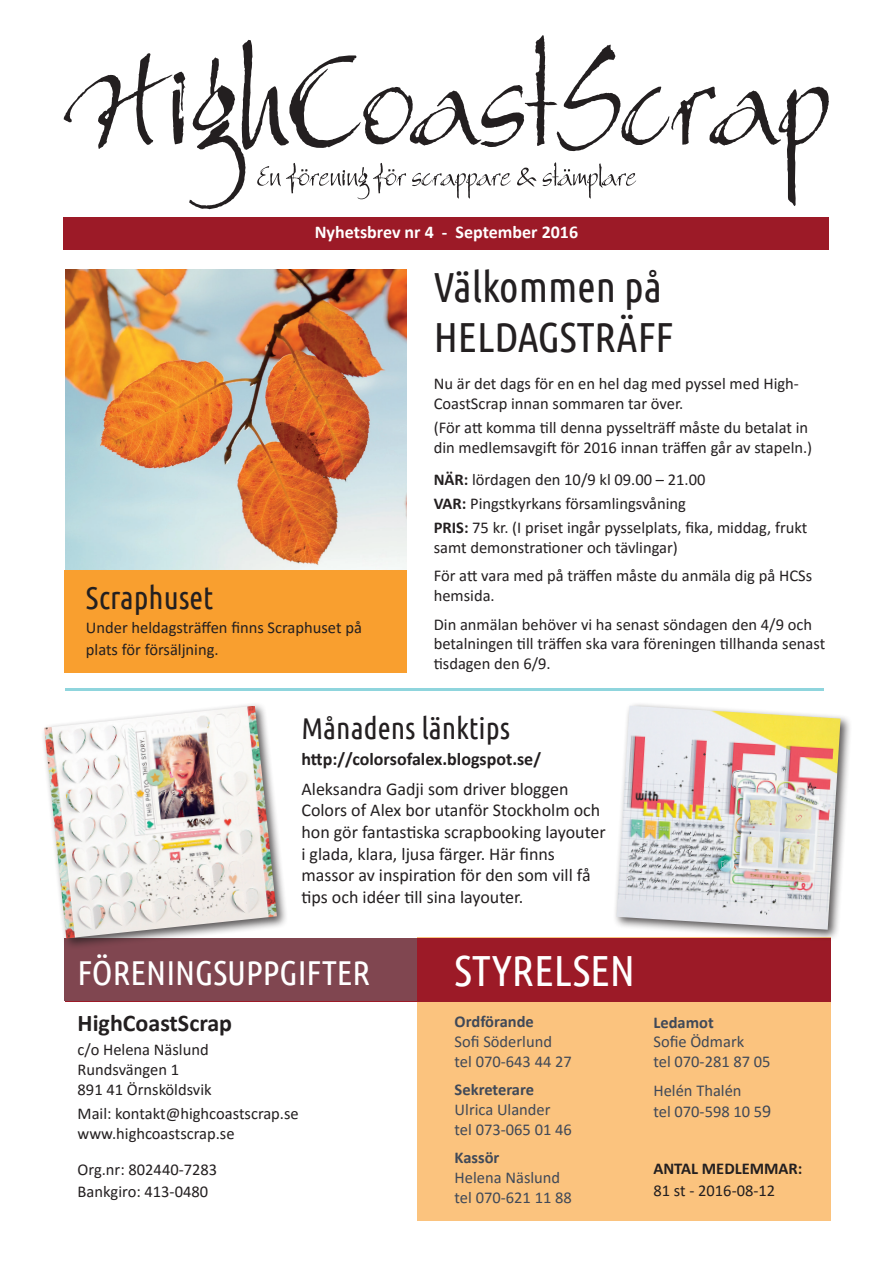
<style>
.page{position:relative;width:893px;height:1263px;background:#fff}
.page>*{position:absolute;margin:0;border:0;box-sizing:border-box;transform-origin:0 0}
.t1{font:43.5px "Ubuntu Condensed";color:#fff}
.t2{font:42px/50.4px "Ubuntu Condensed";color:#231f20}
.t3{font:34.5px "Ubuntu Condensed";color:#fff}
.t4{font:31.5px "Ubuntu Condensed";color:#231f20}
.t5{font:30px "Ubuntu Condensed";color:#231f20}
.t6{font:700 24px "Calibri";color:#231f20}
.t7{font:18px/21.6px "Calibri";color:#231f20}
.t8{font:700 18px "Calibri";color:#231f20}
.t9{font:700 18px "Calibri";color:#fff}
.t10{font:16.5px/19.8px "Calibri";color:#231f20}
.t11{font:16.5px/19.8px "Calibri";color:#404958}
.t12{font:700 16.5px "Calibri";color:#404958}
.t13{font:700 16.5px "Calibri";color:#231f20}
.s1{font-weight:700}
.s2{font-size:18px}
</style>
<div class="page">
<img style="left:65px;top:269px;width:341px;height:301px">
<hr style="left:65px;top:688px;width:759px;height:3px;background:#8fd5dd">
<div style="left:417px;top:937px;width:414px;height:283px;background:#fbc37e"></div>
<div style="left:65px;top:938px;width:766px;height:64px;background:#9c1a27"></div>
<svg style="left:64px;top:35px;width:765px;height:174px"></svg>
<svg style="left:257px;top:162px;width:379px;height:37px"></svg>
<div style="left:64px;top:217px;width:765px;height:32px;background:#9c1a27"></div>
<div style="left:64px;top:570px;width:342px;height:102px;background:#f99f2f"></div>
<div style="left:64px;top:938px;width:353px;height:63px;background:#804650"></div>
<div style="left:613px;top:702px;width:239px;height:239px;background:#231f20;opacity:.75"></div>
<img style="left:617px;top:706px;width:224px;height:224px">
<div style="left:41px;top:702px;width:248px;height:248px;background:#231f20;opacity:.75"></div>
<img style="left:44px;top:706px;width:233px;height:232px">
<p class="t9" style="left:315px;top:219px;width:265px">Nyhetsbrev nr 4 - September 2016</p>
<h3 class="t4" style="left:86px;top:578px;width:129px">Scraphuset</h3>
<p class="t10" style="left:86px;top:616px;width:277px;line-height:21.6px">Under heldagsträffen finns Scraphuset på plats för försäljning.</p>
<h2 class="t2" style="left:434px;top:260px;width:241px">Välkommen på<br>HELDAGSTRÄFF</h2>
<p class="t10" style="left:434px;top:373px;width:367px">Nu är det dags för en en hel dag med pyssel med High-<br>CoastScrap innan sommaren tar över.</p>
<p class="t10" style="left:434px;top:417px;width:380px">(För att komma till denna pysselträff måste du betalat in din medlemsavgift för 2016 innan träffen går av stapeln.)</p>
<p class="t10" style="left:434px;top:467px;width:375px;line-height:24px"><span class="s1">NÄR:</span> lördagen den 10/9 kl 09.00 – 21.00<br><span class="s1">VAR:</span> Pingstkyrkans församlingsvåning<br><span class="s1">PRIS:</span> 75 kr. (I priset ingår pysselplats, fika, middag, frukt</p>
<p class="t10" style="left:434px;top:533px;width:380px;line-height:28.3px">samt demonstrationer och tävlingar)<br>För att vara med på träffen måste du anmäla dig på HCSs</p>
<p class="t10" style="left:434px;top:581px;width:380px;line-height:28.3px">hemsida.<br>Din anmälan behöver vi ha senast söndagen den 4/9 och</p>
<p class="t10" style="left:434px;top:633px;width:393px">betalningen till träffen ska vara föreningen tillhanda senast tisdagen den 6/9.</p>
<h3 class="t5" style="left:301px;top:710px;width:210px">Månadens länktips</h3>
<p class="t8" style="left:301px;top:746px;width:241px">http://colorsofalex.blogspot.se/</p>
<p class="t7" style="left:301px;top:777px;width:306px">Aleksandra Gadji som driver bloggen Colors of Alex bor utanför Stockholm och hon gör fantastiska scrapbooking layouter i glada, klara, ljusa färger. Här finns massor av inspiration för den som vill få tips och idéer till sina layouter.</p>
<h3 class="t3" style="left:78px;top:952px;width:294px">FÖRENINGSUPPGIFTER</h3>
<h3 class="t6" style="left:78px;top:1006px;width:156px">HighCoastScrap</h3>
<p class="t10" style="left:78px;top:1039px;width:136px">c/o Helena Näslund<br>Rundsvängen 1<br>891 41 Örnsköldsvik</p>
<p class="t10" style="left:78px;top:1103px;width:223px">Mail: kontakt@highcoastscrap.se www.highcoastscrap.se</p>
<p class="t10" style="left:78px;top:1159px;width:141px;line-height:21.6px">Org.nr: 802440-7283<br>Bankgiro: 413-0480</p>
<h1 class="t1" style="left:455px;top:944px;width:182px">STYRELSEN</h1>
<p class="t12" style="left:455px;top:1010px;width:81px">Ordförande</p>
<p class="t11" style="left:455px;top:1031px;width:119px">Sofi Söderlund tel 070-643 44 27</p>
<p class="t12" style="left:455px;top:1078px;width:81px">Sekreterare</p>
<p class="t11" style="left:455px;top:1099px;width:119px">Ulrica Ulander tel 073-065 01 46</p>
<p class="t12" style="left:455px;top:1146px;width:46px">Kassör</p>
<p class="t11" style="left:455px;top:1167px;width:119px">Helena Näslund tel 070-621 11 88</p>
<p class="t12" style="left:653px;top:1010px;width:62px">Ledamot</p>
<p class="t11" style="left:653px;top:1032px;width:119px">Sofie Ödmark<br>tel 070-281 87 05</p>
<p class="t11" style="left:653px;top:1079px;width:119px;line-height:21.6px">Helén Thalén<br>tel 070-598 10 5<span class="s2">9</span></p>
<p class="t13" style="left:653px;top:1157px;width:151px">ANTAL MEDLEMMAR:</p>
<p class="t10" style="left:653px;top:1180px;width:123px">81 st - 2016-08-12</p>
</div>
